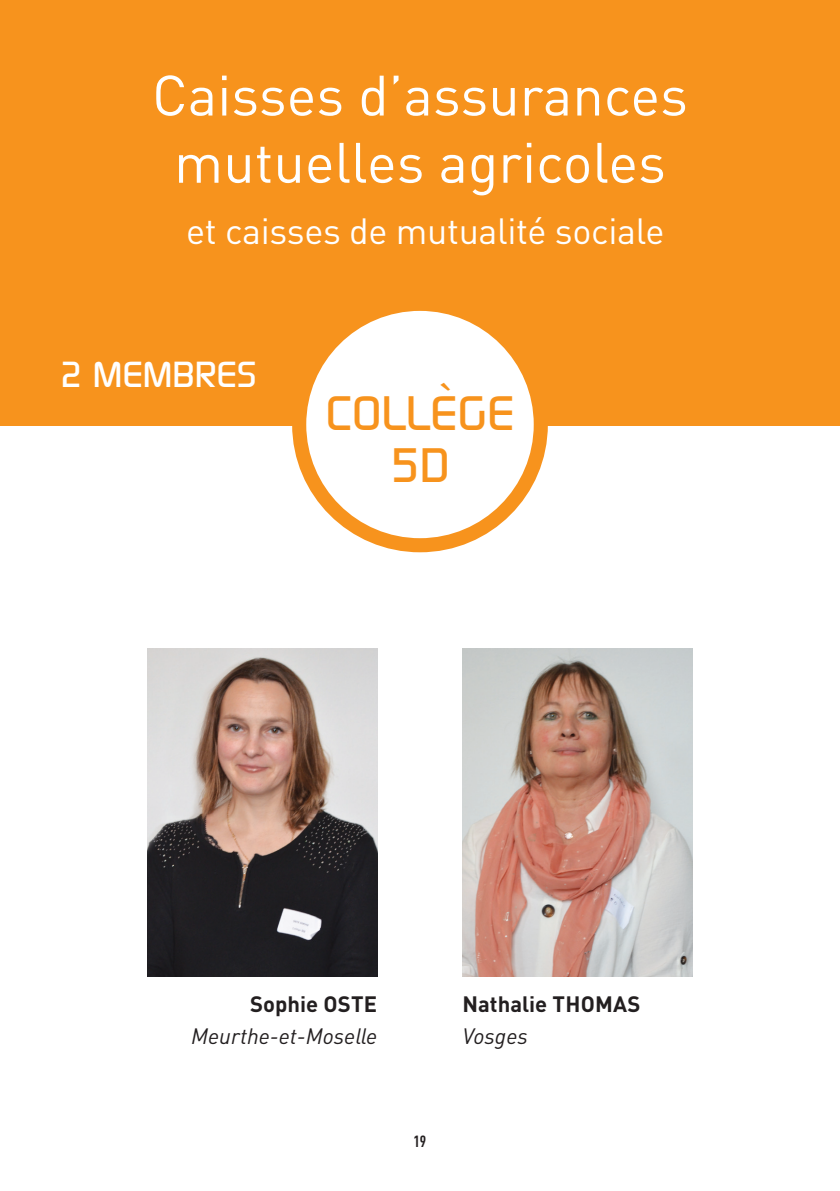
<style>
.page{position:relative;width:840px;height:1191px;background:#fff}
.page>*{position:absolute;margin:0;border:0;box-sizing:border-box;transform-origin:0 0}
.t1{font:56px/67.2px "DIN Pro";color:#fff;text-align:center}
.t2{font:500 48px/52px "Continuum";letter-spacing:-.01em;color:#f7931d;text-align:center}
.t3{font:36px "DIN Pro";letter-spacing:-.01em;color:#fff}
.t4{font:500 36px "Continuum";color:#fff}
.t5{font:700 22px "DIN Pro";letter-spacing:.01em;color:#231f20}
.t6{font:italic 22px "DIN Pro";color:#231f20}
.t7{font:700 condensed 16px "DIN Pro";color:#231f20}
</style>
<div class="page">
<div style="left:0;top:0;width:839px;height:425px;background:#f7931d"></div>
<div style="left:299px;top:304px;width:241px;height:241px;background:#fff;border-radius:50%"></div>
<div style="left:292px;top:297px;width:255px;height:255px;border:14px solid #f7931d;border-radius:50%"></div>
<img style="left:148px;top:648px;width:229px;height:328px">
<img style="left:462px;top:648px;width:229px;height:328px">
<p class="t1" style="left:152px;top:56px;width:537px">Caisses d’assurances mutuelles agricoles</p>
<p class="t3" style="left:186px;top:202px;width:480px">et caisses de mutualité sociale</p>
<p class="t4" style="left:60px;top:350px;width:198px">2 MEMBRES</p>
<p class="t2" style="left:325px;top:385px;width:190px">COLLÈGE<br>5D</p>
<p class="t5" style="left:250px;top:986px;width:128px">SOPHIE OSTE</p>
<p class="t6" style="left:191px;top:1019px;width:188px">Meurthe-et-Moselle</p>
<p class="t7" style="left:413px;top:1128px;width:14px">19</p>
<p class="t5" style="left:462px;top:986px;width:179px">NATHALIE THOMAS</p>
<p class="t6" style="left:462px;top:1019px;width:67px">Vosges</p>
</div>
